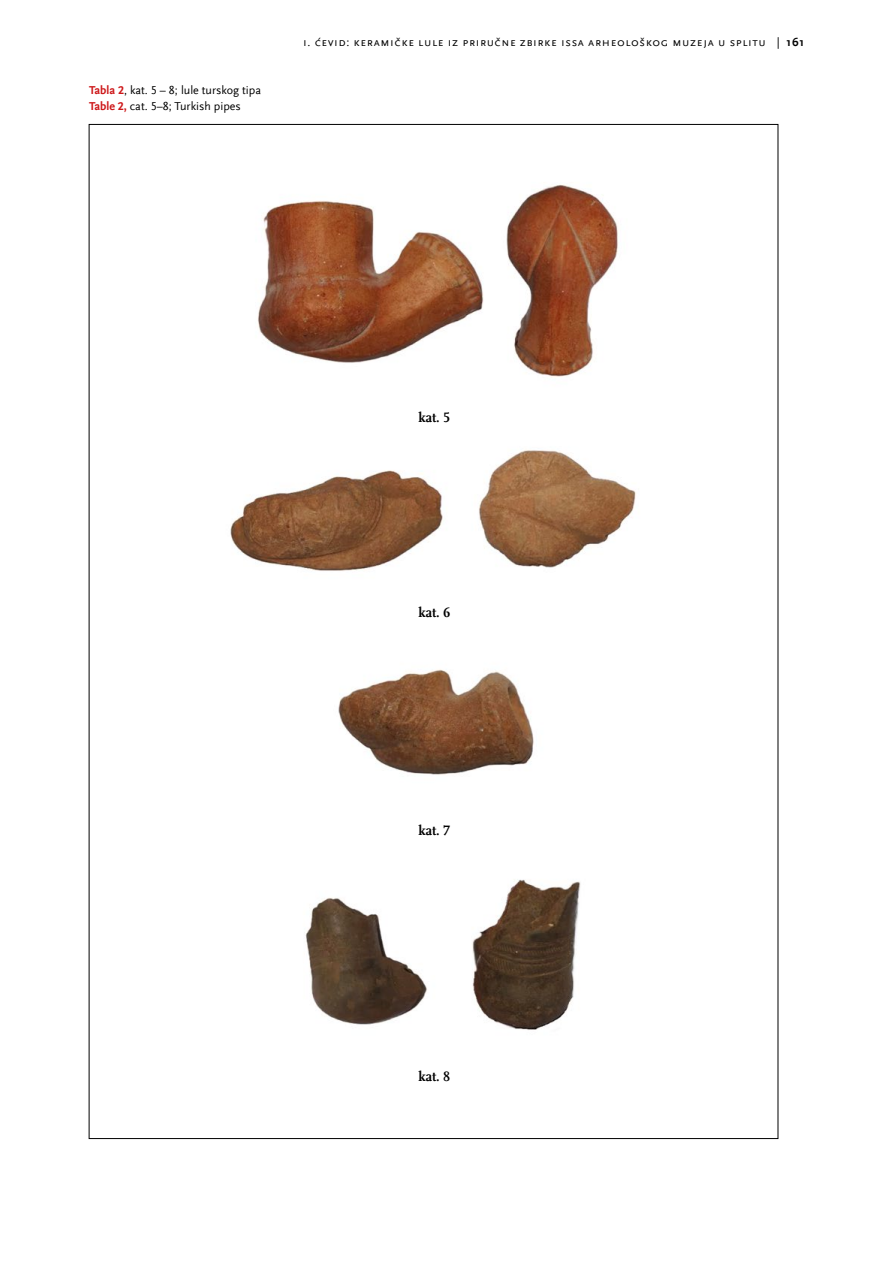
<style>
.page{position:relative;width:893px;height:1263px;background:#fff}
.page>*{position:absolute;margin:0;border:0;box-sizing:border-box;transform-origin:0 0}
.t1{font:700 14.25px "Scala Offc Pro";color:#000}
.t2{font:12px "Scala Sans Sc Offc Pro";letter-spacing:.05em;color:#000}
.t3{font:12px/16.5px "Scala Sans Offc Pro";color:#000}
.s1{font-weight:700;color:#cd1719}
.s2{font-weight:700}
</style>
<div class="page">
<img style="left:230px;top:184px;width:406px;height:846px">
<p class="t3" style="left:89px;top:82px;width:173px"><span class="s1">Tabla 2</span>, kat. 5 – 8; lule turskog tipa<br><span class="s1">Table 2,</span> cat. 5–8; Turkish pipes</p>
<p class="t2" style="left:303px;top:35px;width:503px">i. ćevid: keramičke lule iz priručne zbirke issa arheološkog muzeja u splitu | <span class="s2">161</span></p>
<p class="t1" style="left:418px;top:409px;width:33px">kat. 5</p>
<p class="t1" style="left:418px;top:604px;width:33px">kat. 6</p>
<p class="t1" style="left:418px;top:823px;width:33px">kat. 7</p>
<p class="t1" style="left:418px;top:1068px;width:33px">kat. 8</p>
</div>
